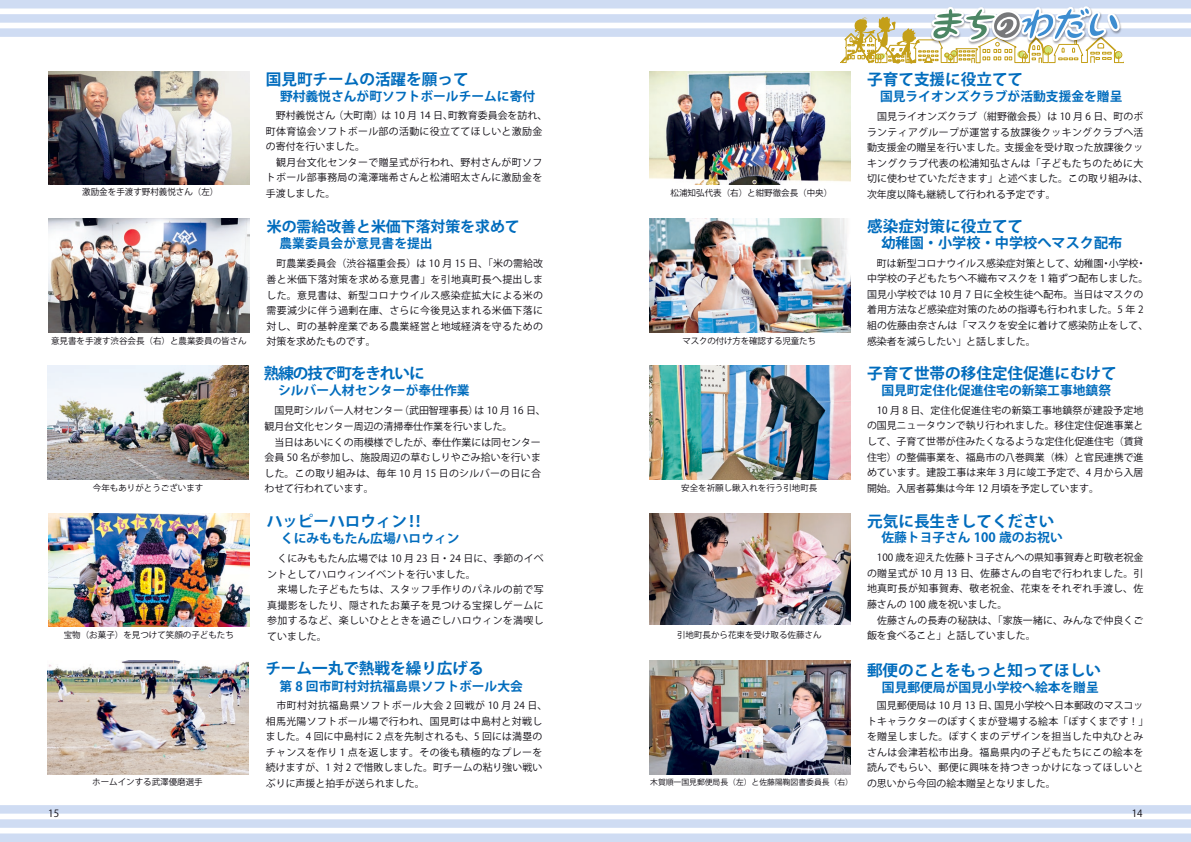
<style>
.page{position:relative;width:1191px;height:842px;background:#fff}
.page>*{position:absolute;margin:0;border:0;box-sizing:border-box;transform-origin:0 0}
.t1{font:700 15.6px "Koz Go Pro";color:#006cbd}
.t2{font:700 15.6px "Koz Go Pro";letter-spacing:-.07em;color:#006cbd}
.t3{font:700 14.9px "Koz Go Pro";color:#006cbd}
.t4{font:700 14.2px "Koz Go Pro";color:#006cbd}
.t5{font:700 12.8px "Koz Go Pro";color:#006cbd}
.t6{font:9.9px/15.6px "Koz Go Pro";letter-spacing:.015em;color:#0c0910}
.t7{font:9.9px/15.6px "Koz Go Pro";letter-spacing:.035em;color:#0c0910}
.t8{font:8.7px "Koz Go Pro";color:#0c0910}
.t9{font:8.5px "Koz Go Pro";color:#0c0910}
.t10{font:8.5px "Koz Go Pro";letter-spacing:-.02em;color:#0c0910}
.t11{font:7.8px "Koz Go Pro";color:#0c0910}
</style>
<div class="page">
<div style="left:0;top:805px;width:1191px;height:9px;background:#cfdcf3"></div>
<div style="left:0;top:833px;width:1191px;height:9px;background:#cfdcf3"></div>
<div style="left:0;top:819px;width:1191px;height:9px;background:#cfdcf3"></div>
<div style="left:0;top:0;width:1191px;height:9px;background:#cfdcf3"></div>
<div style="left:0;top:28px;width:1191px;height:9px;background:#cfdcf3"></div>
<div style="left:0;top:14px;width:1191px;height:9px;background:#cfdcf3"></div>
<svg style="left:840px;top:6px;width:283px;height:57px"></svg>
<img style="left:649px;top:219px;width:201px;height:113px">
<img style="left:48px;top:72px;width:201px;height:113px">
<img style="left:649px;top:661px;width:201px;height:113px">
<img style="left:649px;top:513px;width:201px;height:111px">
<img style="left:649px;top:366px;width:201px;height:113px">
<img style="left:47px;top:366px;width:202px;height:113px">
<img style="left:48px;top:219px;width:201px;height:113px">
<img style="left:649px;top:71px;width:201px;height:114px">
<img style="left:47px;top:661px;width:202px;height:113px">
<img style="left:48px;top:513px;width:201px;height:113px">
<p class="t8" style="left:82px;top:187px;width:138px">激励金を手渡す野村義悦さん（左(</p>
<h1 class="t1" style="left:266px;top:69px;width:204px">国見町チームの活躍を願って</h1>
<p class="t5" style="left:280px;top:88px;width:257px">野村義悦さんが町ソフトボールチームに寄付</p>
<p class="t6" style="left:448px;top:108px;width:101px">町教育委員会を訪れ、</p>
<p class="t7" style="left:266px;top:108px;width:278px">　野村義悦さん<br>町体育協会ソフトボール部の活動に役立ててほしいと激励金の寄付を行いました。<br>　観月台文化センターで贈呈式が行われ、野村さんが町ソフトボール部事務局の滝澤瑞希さんと松浦昭太さんに激励金を手渡しました。</p>
<p class="t6" style="left:333px;top:108px;width:51px">（大町南）</p>
<p class="t6" style="left:381px;top:108px;width:73px">は 10 月 14 日、</p>
<p class="t9" style="left:670px;top:188px;width:163px">松浦知弘代表（右）と紺野徹会長（中央(</p>
<h1 class="t1" style="left:867px;top:69px;width:157px">子育て支援に役立てて</h1>
<p class="t5" style="left:880px;top:88px;width:244px">国見ライオンズクラブが活動支援金を贈呈</p>
<p class="t6" style="left:867px;top:109px;width:283px">　国見ライオンズクラブ（紺野徹会長）は 10 月 6 日、町のボランティアグループが運営する放課後クッキングクラブへ活動支援金の贈呈を行いました。支援金を受け取った放課後クッキングクラブ代表の松浦知弘さんは「子どもたちのために大切に使わせていただきます」と述べました。この取り組みは、次年度以降も継続して行われる予定です。</p>
<p class="t9" style="left:51px;top:335px;width:197px">意見書を手渡す渋谷会長（右）と農業委員の皆さん</p>
<h2 class="t3" style="left:267px;top:217px;width:254px">米の需給改善と米価下落対策を求めて</h2>
<p class="t5" style="left:267px;top:235px;width:167px">　農業委員会が意見書を提出</p>
<p class="t6" style="left:266px;top:256px;width:278px;text-align:justify">　町農業委員会（渋谷福重会長）は 10 月 15 日、「米の需給改善と米価下落対策を求める意見書」を引地真町長へ提出しました。意見書は、新型コロナウイルス感染症拡大による米の需要減少に伴う過剰在庫、さらに今後見込まれる米価下落に対し、町の基幹産業である農業経営と地域経済を守るための対策を求めたものです。</p>
<p class="t10" style="left:682px;top:335px;width:135px">マスクの付け方を確認する児童たち</p>
<h1 class="t1" style="left:867px;top:217px;width:157px">感染症対策に役立てて</h1>
<h3 class="t4" style="left:867px;top:234px;width:257px">　幼稚園・小学校・中学校へマスク配布</h3>
<p class="t6" style="left:867px;top:256px;width:283px">　町は新型コロナウイルス感染症対策として、幼稚園<br>中学校の子どもたちへ不織布マスクを 1 箱ずつ配布しました。国見小学校では 10 月 7 日に全校生徒へ配布。当日はマスクの着用方法など感染症対策のための指導も行われました。5 年 2組の佐藤由奈さんは「マスクを安全に着けて感染防止をして、感染者を減らしたい」と話しました。</p>
<p class="t6" style="left:1108px;top:256px;width:31px">小学校</p>
<p class="t6" style="left:1101px;top:256px;width:11px">・</p>
<p class="t6" style="left:1136px;top:256px;width:11px">・</p>
<p class="t9" style="left:93px;top:482px;width:112px">今年もありがとうございます</p>
<h1 class="t2" style="left:264px;top:364px;width:162px">熟練の技で町をきれいに</h1>
<p class="t5" style="left:278px;top:382px;width:193px">シルバー人材センターが奉仕作業</p>
<p class="t6" style="left:399px;top:403px;width:148px">（武田智理事長は） 10 月 16 日、</p>
<p class="t6" style="left:264px;top:403px;width:278px">　国見町シルバー人材センター<br>観月台文化センター周辺の清掃奉仕作業を行いました。<br>　当日はあいにくの雨模様でしたが、奉仕作業には同センター会員 50 名が参加し、施設周辺の草むしりやごみ拾いを行いました。この取り組みは、毎年 10 月 15 日のシルバーの日に合わせて行われています。</p>
<p class="t9" style="left:681px;top:482px;width:138px">安全を祈願し鍬入れを行う引地町長</p>
<h1 class="t1" style="left:867px;top:364px;width:251px">子育て世帯の移住定住促進にむけて</h1>
<p class="t5" style="left:881px;top:382px;width:231px">国見町定住化促進住宅の新築工事地鎮祭</p>
<p class="t6" style="left:867px;top:403px;width:278px;text-align:justify">　10 月 8 日、定住化促進住宅の新築工事地鎮祭が建設予定地の国見ニュータウンで執り行われました。移住定住促進事業として、子育て世帯が住みたくなるような定住化促進住宅（賃貸住宅）の整備事業を、福島市の八巻興業（株）と官民連携で進めています。建設工事は来年 3 月に竣工予定で、4 月から入居開始。入居者募集は今年 12 月頃を予定しています。</p>
<p class="t9" style="left:64px;top:630px;width:172px">宝物（お菓子）を見つけて笑顔の子どもたち</p>
<h1 class="t1" style="left:267px;top:511px;width:157px">ハッピーハロウィン!!</h1>
<p class="t5" style="left:281px;top:530px;width:180px">くにみももたん広場ハロウィン</p>
<p class="t7" style="left:267px;top:551px;width:278px">　くにみももたん広場では 10 月 23 日・24 日に、季節のイベントとしてハロウィンイベントを行いました。<br>　来場した子どもたちは、スタッフ手作りのパネルの前で写真撮影をしたり、隠されたお菓子を見つける宝探しゲームに参加するなど、楽しいひとときを過ごしハロウィンを満喫していました。</p>
<p class="t9" style="left:677px;top:630px;width:146px">引地町長から花束を受け取る佐藤さん</p>
<h1 class="t1" style="left:867px;top:511px;width:189px">元気に長生きしてください</h1>
<p class="t5" style="left:881px;top:529px;width:183px">佐藤トヨ子さん 100 歳のお祝い</p>
<p class="t6" style="left:867px;top:550px;width:278px">　100 歳を迎えた佐藤トヨ子さんへの県知事賀寿と町敬老祝金の贈呈式が 10 月 13 日、佐藤さんの自宅で行われました。引地真町長が知事賀寿、敬老祝金、花束をそれぞれ手渡し、佐藤さんの 100 歳を祝いました。<br>　佐藤さんの長寿の秘訣は、「家族一緒に、みんなで仲良くご飯を食べること」と話していました。</p>
<p class="t9" style="left:92px;top:777px;width:112px">ホームインする武澤優磨選手</p>
<h1 class="t1" style="left:265px;top:658px;width:220px">チーム一丸で熱戦を繰り広げる</h1>
<p class="t5" style="left:279px;top:678px;width:245px">第 8 回市町村対抗福島県ソフトボール大会</p>
<p class="t7" style="left:266px;top:698px;width:283px">　市町村対抗福島県ソフトボール大会 2 回戦が 10 月 24 日、相馬光陽ソフトボール場で行われ、国見町は中島村と対戦しました。4 回に中島村に 2 点を先制されるも、5 回には満塁のチャンスを作り 1 点を返します。その後も積極的なプレーを続けますが、1 対 2 で惜敗しました。町チームの粘り強い戦いぶりに声援と拍手が送られました。</p>
<p class="t11" style="left:650px;top:777px;width:204px">木賀順一国見郵便局長（左）と佐藤陽鞠図書委員長（右）</p>
<h1 class="t1" style="left:867px;top:660px;width:235px">郵便のことをもっと知ってほしい</h1>
<p class="t5" style="left:882px;top:679px;width:218px">国見郵便局が国見小学校へ絵本を贈呈</p>
<p class="t6" style="left:994px;top:698px;width:150px">国見小学校へ日本郵政のマスコッ</p>
<p class="t7" style="left:867px;top:698px;width:283px">　国見郵便局は 10 月 13 日、<br>トキャラクターのぽすくまが登場する絵本「ぽすくまです!「を贈呈しました。ぽすくまのデザインを担当した中丸ひとみさんは会津若松市出身。福島県内の子どもたちにこの絵本を読んでもらい、郵便に興味を持つきっかけになってほしいとの思いから今回の絵本贈呈となりました。</p>
<p class="t6" style="left:48px;top:805px;width:12px">15</p>
<p class="t6" style="left:1131px;top:805px;width:12px">14</p>
</div>
